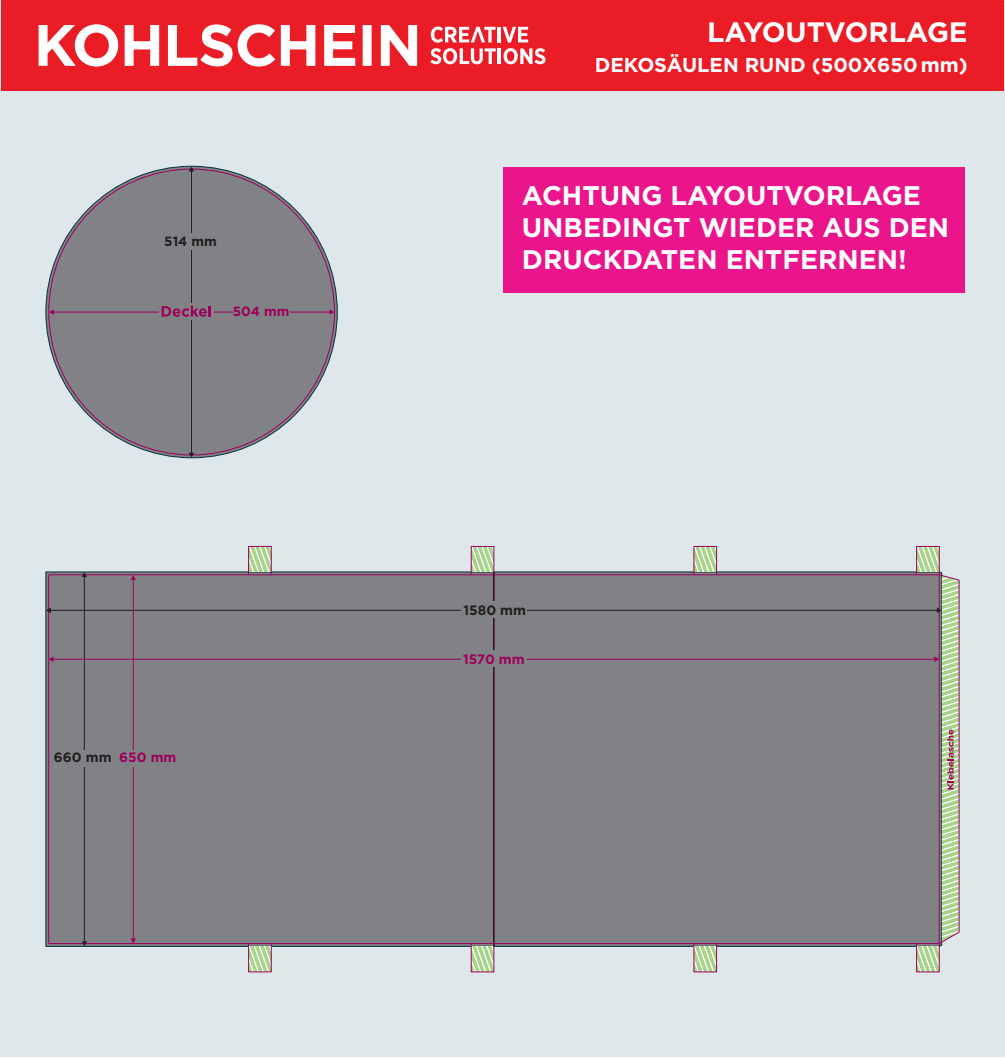
<style>
.page{position:relative;width:1005px;height:1058px;background:#fff}
.page>*{position:absolute;margin:0;border:0;box-sizing:border-box;transform-origin:0 0}
.t1{font:700 28.02px "Gotham";color:#fff}
.t2{font:700 26.92px/32.3px "Gotham";color:#fff}
.t3{font:700 20px "Gotham";color:#fff}
.t4{font:700 13.54px "Gotham";color:#231f20}
.t5{font:700 13.54px "Gotham";letter-spacing:-.01em;color:#9e015e}
.t6{font:700 13.34px "Gotham";color:#9e015e}
.t7{font:700 13.34px "Gotham";color:#231f20}
.s1{color:#9e015e}
</style>
<div class="page">
<div style="left:0;top:1px;width:1004px;height:1055px;background:#dee7ea"></div>
<div style="left:1px;top:0;width:1003px;height:90px;background:#ea1d27"></div>
<svg style="left:39px;top:24px;width:378px;height:43px"></svg>
<hr style="left:497px;top:27px;width:4px;height:15px;background:#fff">
<hr style="left:498px;top:48px;width:3px;height:16px;background:#fff">
<svg style="left:503px;top:27px;width:42px;height:37px"></svg>
<svg style="left:430px;top:27px;width:66px;height:37px"></svg>
<div style="left:503px;top:167px;width:462px;height:125px;background:#ea148b"></div>
<svg style="left:45px;top:165px;width:293px;height:293px"></svg>
<div style="left:45px;top:571px;width:871px;height:375px;background:#808285"></div>
<hr style="left:49px;top:574px;width:200px;height:1px;background:#9e015e">
<hr style="left:716px;top:943px;width:200px;height:1px;background:#9e015e">
<hr style="left:48px;top:574px;width:1px;height:369px;background:#9e015e">
<hr style="left:49px;top:943px;width:200px;height:1px;background:#9e015e">
<hr style="left:271px;top:943px;width:200px;height:1px;background:#9e015e">
<hr style="left:494px;top:943px;width:200px;height:1px;background:#9e015e">
<hr style="left:716px;top:574px;width:200px;height:1px;background:#9e015e">
<hr style="left:494px;top:574px;width:200px;height:1px;background:#9e015e">
<hr style="left:271px;top:574px;width:200px;height:1px;background:#9e015e">
<svg style="left:248px;top:545px;width:24px;height:30px"></svg>
<svg style="left:470px;top:545px;width:25px;height:30px"></svg>
<svg style="left:693px;top:942px;width:24px;height:30px"></svg>
<svg style="left:470px;top:942px;width:25px;height:30px"></svg>
<svg style="left:248px;top:942px;width:24px;height:30px"></svg>
<svg style="left:693px;top:545px;width:24px;height:30px"></svg>
<hr style="left:493px;top:571px;width:1px;height:375px;background:#000001">
<hr style="left:191px;top:168px;width:1px;height:288px;background:#231f20">
<svg style="left:189px;top:167px;width:5px;height:4px"></svg>
<svg style="left:189px;top:452px;width:5px;height:5px"></svg>
<hr style="left:52px;top:312px;width:278px;height:1px;background:#9e015e">
<svg style="left:329px;top:309px;width:5px;height:6px"></svg>
<svg style="left:49px;top:309px;width:5px;height:6px"></svg>
<div style="left:233px;top:304px;width:57px;height:16px;background:#808285"></div>
<div style="left:163px;top:234px;width:57px;height:16px;background:#808285"></div>
<hr style="left:47px;top:610px;width:891px;height:1px;background:#231f20">
<svg style="left:46px;top:607px;width:5px;height:6px"></svg>
<hr style="left:84px;top:573px;width:1px;height:369px;background:#231f20">
<svg style="left:82px;top:572px;width:5px;height:5px"></svg>
<svg style="left:82px;top:941px;width:5px;height:5px"></svg>
<hr style="left:50px;top:658px;width:885px;height:1px;background:#9e015e">
<svg style="left:916px;top:545px;width:44px;height:427px;background:#9ca597"></svg>
<svg style="left:49px;top:656px;width:4px;height:6px"></svg>
<hr style="left:133px;top:576px;width:1px;height:366px;background:#9e015e">
<svg style="left:130px;top:575px;width:6px;height:4px"></svg>
<svg style="left:130px;top:938px;width:6px;height:5px"></svg>
<div style="left:55px;top:750px;width:58px;height:16px;background:#808285"></div>
<div style="left:461px;top:650px;width:66px;height:17px;background:#808285"></div>
<div style="left:121px;top:750px;width:57px;height:16px;background:#808285"></div>
<div style="left:461px;top:601px;width:66px;height:17px;background:#808285"></div>
<div style="left:159px;top:303px;width:55px;height:16px;background:#808285"></div>
<svg style="left:162px;top:305px;width:49px;height:12px"></svg>
<p class="t7" style="left:164px;top:232px;width:54px">514 mm</p>
<p class="t6" style="left:233px;top:302px;width:58px">504 mm</p>
<p class="t4" style="left:54px;top:748px;width:124px">660 mm <span class="s1">650 mm</span></p>
<p class="t1" style="left:707px;top:13px;width:262px">LAYOUTVORLAGE</p>
<p class="t3" style="left:595px;top:51px;width:374px">DEKOSÄULEN RUND (500X650 mm)</p>
<p class="t2" style="left:522px;top:179px;width:429px">ACHTUNG LAYOUTVORLAGE<br>UNBEDINGT WIEDER AUS DEN<br>DRUCKDATEN ENTFERNEN!</p>
<p class="t4" style="left:464px;top:601px;width:64px">1580 mm</p>
<p class="t5" style="left:463px;top:650px;width:63px">1570 mm</p>
</div>
